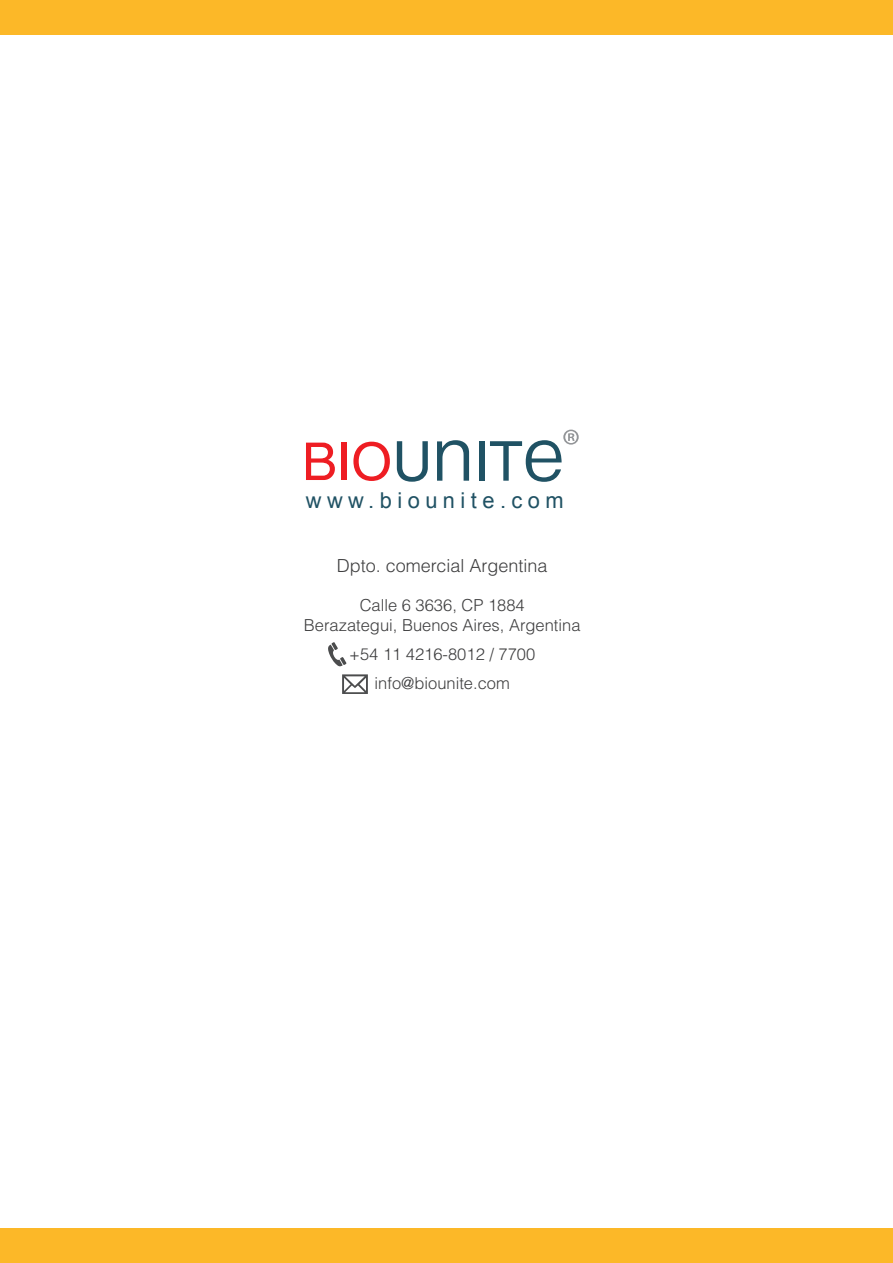
<style>
.page{position:relative;width:893px;height:1263px;background:#fff}
.page>*{position:absolute;margin:0;border:0;box-sizing:border-box;transform-origin:0 0}
.t1{font:21.9px "Arial";letter-spacing:.25em;color:#205264}
.t2{font:300 18px "Helvetica LT Std";color:#3e3e3f}
.t3{font:300 16.5px/19.8px "Helvetica LT Std";color:#3e3e3f;text-align:center}
</style>
<div class="page">
<div style="left:0;top:0;width:893px;height:34px;background:#fcb828"></div>
<div style="left:0;top:1229px;width:893px;height:34px;background:#fcb828"></div>
<svg style="left:342px;top:674px;width:26px;height:20px"></svg>
<svg style="left:328px;top:642px;width:18px;height:25px"></svg>
<svg style="left:306px;top:443px;width:29px;height:37px"></svg>
<div style="left:342px;top:443px;width:5px;height:37px;background:#ee1d23"></div>
<svg style="left:353px;top:442px;width:37px;height:39px"></svg>
<svg style="left:397px;top:441px;width:31px;height:41px"></svg>
<svg style="left:437px;top:440px;width:32px;height:41px"></svg>
<div style="left:479px;top:441px;width:5px;height:40px;background:#205264"></div>
<svg style="left:490px;top:430px;width:89px;height:52px"></svg>
<h1 class="t1" style="left:306px;top:486px;width:259px">www.biounite.com</h1>
<p class="t2" style="left:337px;top:554px;width:212px">Dpto. comercial Argentina</p>
<p class="t3" style="left:304px;top:595px;width:278px">Calle 6 3636, CP 1884<br>Berazategui, Buenos Aires, Argentina</p>
<p class="t3" style="left:349px;top:639px;width:188px;line-height:28.8px">+54 11 4216-8012 / 7700 info@biounite.com</p>
</div>
